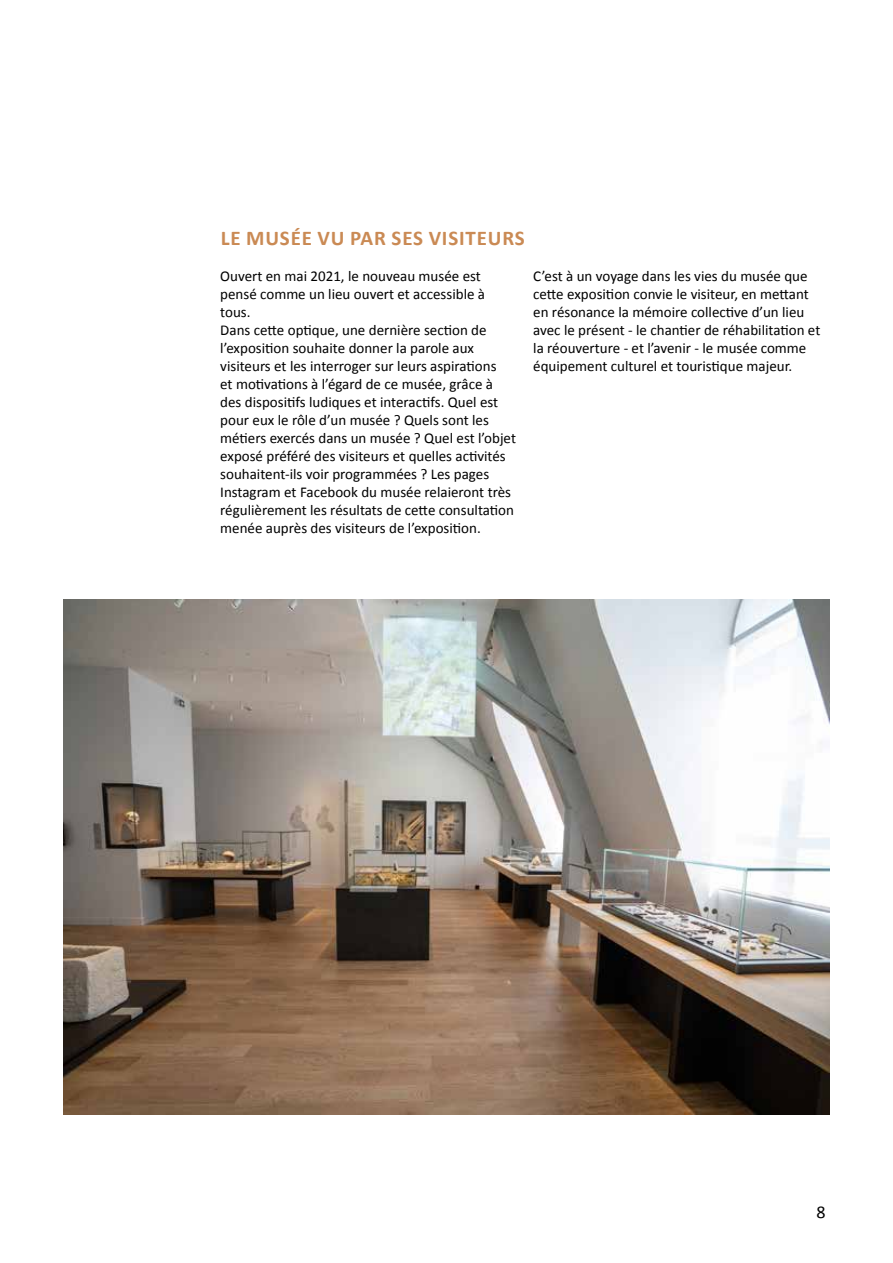
<style>
.page{position:relative;width:893px;height:1263px;background:#fff}
.page>*{position:absolute;margin:0;border:0;box-sizing:border-box;transform-origin:0 0}
.t1{font:700 21px "Calibri";letter-spacing:.04em;color:#ca8a54}
.t2{font:18px "Calibri";color:#000}
.t3{font:15px/18px "Calibri";color:#000}
</style>
<div class="page">
<img style="left:64px;top:600px;width:765px;height:514px">
<h1 class="t1" style="left:221px;top:225px;width:306px">LE MUSÉE VU PAR SES VISITEURS</h1>
<p class="t3" style="left:220px;top:267px;width:297px">Ouvert en mai 2021, le nouveau musée est pensé comme un lieu ouvert et accessible à tous.<br>Dans cette optique, une dernière section de l’exposition souhaite donner la parole aux visiteurs et les interroger sur leurs aspirations<br>et motivations à l’égard de ce musée, grâce à des dispositifs ludiques et interactifs. Quel est pour eux le rôle d’un musée ? Quels sont les métiers exercés dans un musée ? Quel est l’objet exposé préféré des visiteurs et quelles activités souhaitent-ils voir programmées ? Les pages Instagram et Facebook du musée relaieront très régulièrement les résultats de cette consultation menée auprès des visiteurs de l’exposition.</p>
<p class="t3" style="left:533px;top:267px;width:289px">C’est à un voyage dans les vies du musée que cette exposition convie le visiteur, en mettant en résonance la mémoire collective d’un lieu avec le présent - le chantier de réhabilitation et la réouverture - et l’avenir - le musée comme équipement culturel et touristique majeur.</p>
<p class="t2" style="left:816px;top:1201px;width:11px">8</p>
</div>
